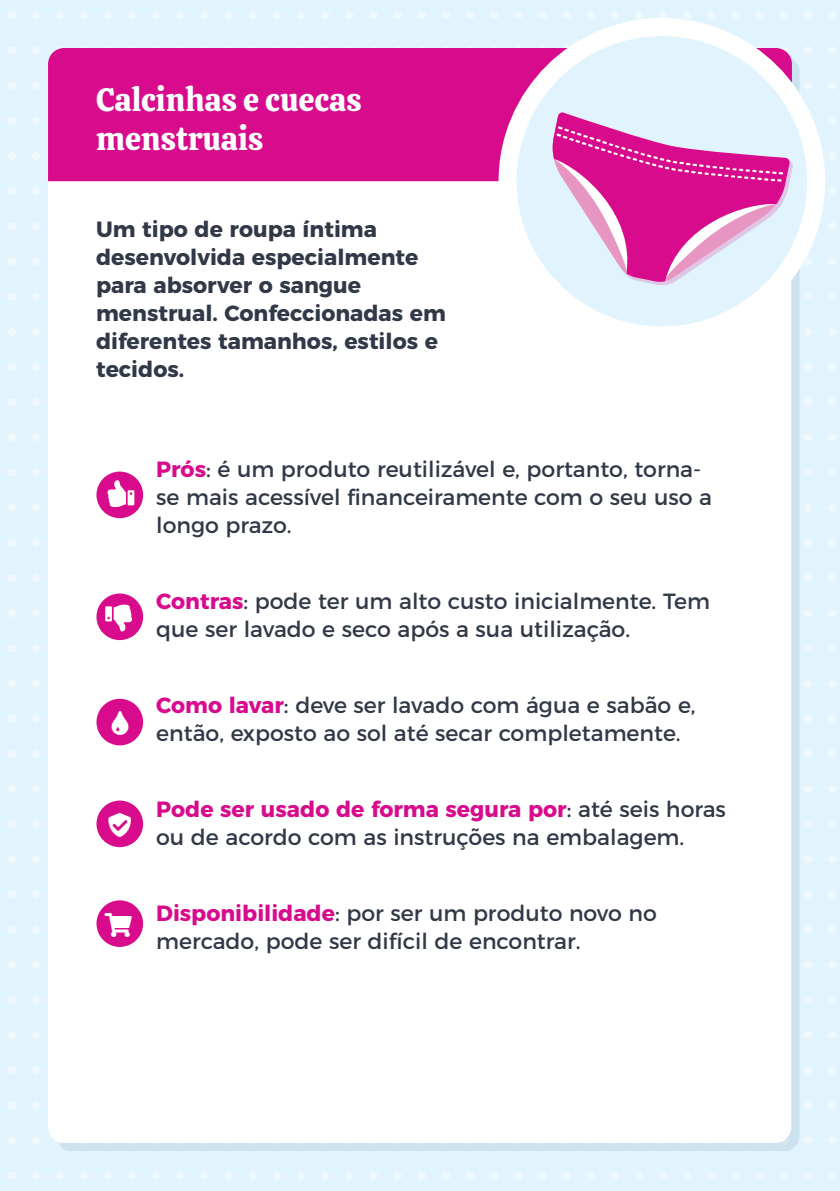
<style>
.page{position:relative;width:840px;height:1191px;background:#fff}
.page>*{position:absolute;margin:0;border:0;box-sizing:border-box;transform-origin:0 0}
.H1_-_booklet{font:32px/38.4px "Calistoga";color:#fff}
.Stats{font:22px/28px "Montserrat";color:#313847}
.Intro{font:700 22px/28px "Montserrat";color:#313847}
.s1{font-weight:700;color:#d70b8c}
</style>
<div class="page">
<div style="left:0;top:0;width:839px;height:1191px;background:#e1f4fd"></div>
<svg style="left:36px;top:644px;width:804px;height:8px"></svg>
<svg style="left:36px;top:1066px;width:804px;height:8px"></svg>
<svg style="left:36px;top:679px;width:804px;height:8px"></svg>
<svg style="left:36px;top:1101px;width:804px;height:8px"></svg>
<svg style="left:36px;top:292px;width:804px;height:8px"></svg>
<svg style="left:36px;top:1136px;width:804px;height:8px"></svg>
<svg style="left:36px;top:328px;width:804px;height:8px"></svg>
<svg style="left:36px;top:749px;width:804px;height:8px"></svg>
<svg style="left:36px;top:1171px;width:804px;height:8px"></svg>
<svg style="left:36px;top:363px;width:804px;height:8px"></svg>
<svg style="left:36px;top:785px;width:804px;height:8px"></svg>
<svg style="left:36px;top:398px;width:804px;height:8px"></svg>
<svg style="left:36px;top:11px;width:804px;height:8px"></svg>
<svg style="left:36px;top:433px;width:804px;height:8px"></svg>
<svg style="left:36px;top:855px;width:804px;height:8px"></svg>
<svg style="left:36px;top:46px;width:804px;height:8px"></svg>
<svg style="left:36px;top:890px;width:804px;height:8px"></svg>
<svg style="left:36px;top:82px;width:804px;height:8px"></svg>
<svg style="left:36px;top:539px;width:804px;height:8px"></svg>
<svg style="left:36px;top:960px;width:804px;height:8px"></svg>
<svg style="left:36px;top:574px;width:804px;height:8px"></svg>
<svg style="left:36px;top:996px;width:804px;height:8px"></svg>
<svg style="left:36px;top:1031px;width:804px;height:8px"></svg>
<div style="left:48px;top:48px;width:742px;height:1095px;background:#fff;border-radius:16px"></div>
<div style="left:48px;top:48px;width:743px;height:69px;background:#d70b8c"></div>
<div style="left:96px;top:471px;width:47px;height:47px;background:#d70b8c;border-radius:50%"></div>
<svg style="left:36px;top:468px;width:804px;height:43px"></svg>
<div style="left:96px;top:593px;width:47px;height:47px;background:#d70b8c;border-radius:50%"></div>
<svg style="left:36px;top:604px;width:804px;height:27px"></svg>
<div style="left:96px;top:699px;width:47px;height:46px;background:#d70b8c;border-radius:50%"></div>
<div style="left:96px;top:800px;width:47px;height:47px;background:#d70b8c;border-radius:50%"></div>
<div style="left:96px;top:900px;width:47px;height:47px;background:#d70b8c;border-radius:50%"></div>
<svg style="left:507px;top:27px;width:308px;height:308px;fill:#e1f4fd"></svg>
<div style="left:498px;top:18px;width:326px;height:326px;border:18px solid #fff;border-radius:50%"></div>
<svg style="left:552px;top:112px;width:237px;height:170px"></svg>
<svg style="left:36px;top:117px;width:804px;height:164px"></svg>
<svg style="left:36px;top:711px;width:804px;height:24px"></svg>
<svg style="left:36px;top:812px;width:804px;height:25px"></svg>
<svg style="left:36px;top:912px;width:804px;height:24px"></svg>
<p class="H1_-_booklet" style="left:96px;top:79px;width:267px">Calcinhas e cuecas menstruais</p>
<p class="Intro" style="left:96px;top:213px;width:351px">Um tipo de roupa íntima desenvolvida especialmente para absorver o sangue menstrual. Confeccionadas em diferentes tamanhos, estilos e tecidos.</p>
<p class="Stats" style="left:156px;top:453px;width:557px"><span class="s1">Prós</span>: é um produto reutilizável e, portanto, torna&shy;se mais acessível financeiramente com o seu uso a longo prazo.</p>
<p class="Stats" style="left:156px;top:585px;width:555px"><span class="s1">Contras</span>: pode ter um alto custo inicialmente. Tem que ser lavado e seco após a sua utilização.</p>
<p class="Stats" style="left:156px;top:689px;width:540px"><span class="s1">Como lavar</span>: deve ser lavado com água e sabão e, então, exposto ao sol até secar completamente.</p>
<p class="Stats" style="left:156px;top:793px;width:571px"><span class="s1">Pode ser usado de forma segura por</span>: até seis horas ou de acordo com as instruções na embalagem.</p>
<p class="Stats" style="left:156px;top:897px;width:502px"><span class="s1">Disponibilidade</span>: por ser um produto novo no mercado, pode ser difícil de encontrar.</p>
</div>
